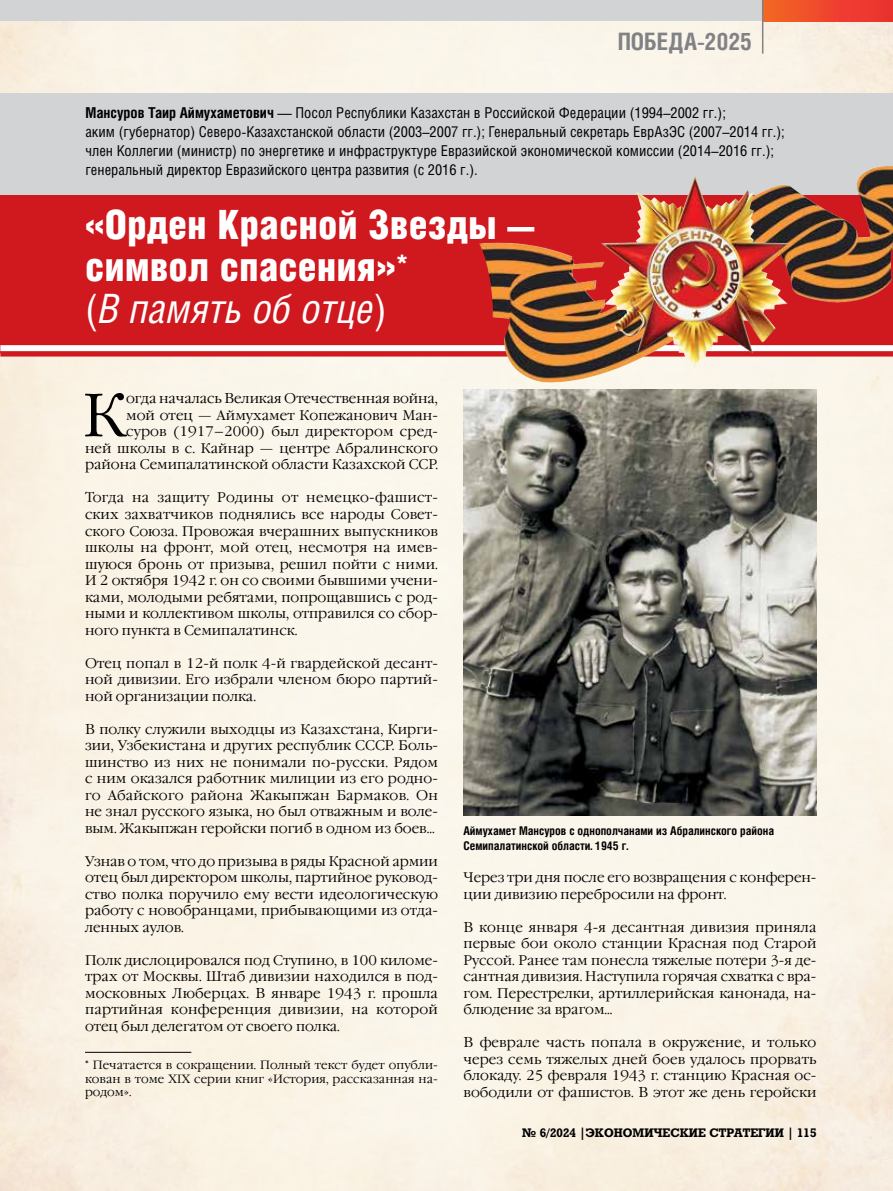
<style>
.page{position:relative;width:893px;height:1191px;background:#fff}
.page>*{position:absolute;margin:0;border:0;box-sizing:border-box;transform-origin:0 0}
.t1{font:61.05px "Garamond C";color:#000}
.t2{font:40.5px/42px "Helios Cond Black C";color:#fff}
.t3{font:italic 40.5px "Helios Cond C";color:#fff}
.t4{font:700 24px "Helios Cond C";letter-spacing:-.005em;color:#808285}
.t5{font:15px/18.8px "Helios Cond C";color:#000}
.t6{font:13.95px/16.5px "Garamond C";color:#000;text-align:justify}
.t7{font:12px/13.5px "Garamond C";letter-spacing:.005em;color:#000;text-align:justify}
.t8{font:700 12px/15px "Helios Cond C";color:#000}
.t9{font:700 12px "Rodeo C";color:#000}
.s1{font-weight:700}
.s2{font-style:normal}
</style>
<div class="page">
<img style="left:0;top:21px;width:893px;height:1170px">
<div style="left:0;top:0;width:893px;height:21px;background:#d1d3d4"></div>
<div style="left:763px;top:0;width:130px;height:21px;background:linear-gradient(to right,#f36525,#ea2c32)"></div>
<hr style="left:762px;top:0;width:1px;height:54px;background:#808285">
<img style="left:463px;top:390px;width:353px;height:425px">
<div style="left:1px;top:94px;width:892px;height:255px;background:#d1d3d4"></div>
<img style="left:0;top:195px;width:893px;height:150px">
<svg style="left:0;top:351px;width:893px;height:5px;background:#c72e2a"></svg>
<svg style="left:0;top:345px;width:893px;height:6px;fill:#fff"></svg>
<img style="left:851px;top:166px;width:32px;height:71px">
<img style="left:652px;top:176px;width:43px;height:32px">
<hr style="left:85px;top:1052px;width:106px;height:1px;background:#000">
<h3 class="t4" style="left:618px;top:27px;width:136px">ПОБЕДА-2025</h3>
<p class="t5" style="left:85px;top:103px;width:701px"><span class="s1">Мансуров Таир Аймухаметович</span> — Посол Республики Казахстан в Российской Федерации (1994–2002 гг.);<br>аким (губернатор) Северо-Казахстанской области (2003–2007 гг.); Генеральный секретарь ЕврАзЭС (2007–2014 гг.); член Коллегии (министр) по энергетике и инфраструктуре Евразийской экономической комиссии (2014–2016 гг.); генеральный директор Евразийского центра развития (с 2016 г.).</p>
<h2 class="t2" style="left:85px;top:203px;width:451px">«Орден Красной Звезды — символ спасения»<sup>*</sup></h2>
<h2 class="t3" style="left:85px;top:285px;width:303px"><span class="s2">(</span>В память об отце<span class="s2">)</span></h2>
<h1 class="t1" style="left:83px;top:382px;width:45px">К</h1>
<p class="t6" style="left:85px;top:391px;width:354px;text-align:right">огда началась Великая Отечественная война,<br>мой отец — Аймухамет Копежанович Ман&shy;суров (1917–2000) был директором сред-<br>ней школы в с. Кайнар — центре Абралинского района Семипалатинской области Казахской ССР.</p>
<p class="t6" style="left:85px;top:490px;width:355px">Тогда на защиту Родины от немецко-фашист&shy;ских захватчиков поднялись все народы Совет&shy;ского Союза. Провожая вчерашних выпускников школы на фронт, мой отец, несмотря на имев&shy;шуюся бронь от призыва, решил пойти с ними.<br>И 2 октября 1942 г. он со своими бывшими учени&shy;ками, молодыми ребятами, попрощавшись с род&shy;ными и коллективом школы, отправился со сбор&shy;ного пункта в Семипалатинск.</p>
<p class="t6" style="left:85px;top:655px;width:354px">Отец попал в 12-й полк 4-й гвардейской десант&shy;ной дивизии. Его избрали членом бюро партий&shy;ной организации полка.</p>
<p class="t6" style="left:85px;top:721px;width:354px">В полку служили выходцы из Казахстана, Кирги&shy;зии, Узбекистана и других республик СССР. Боль&shy;шинство из них не понимали по-русски. Рядом с ним оказался работник милиции из его родно&shy;го Абайского района Жакыпжан Бармаков. Он не знал русского языка, но был отважным и воле&shy;вым. Жакыпжан геройски погиб в одном из боев...</p>
<p class="t6" style="left:85px;top:853px;width:354px">Узнав о том, что до призыва в ряды Красной армии отец был директором школы, партийное руковод&shy;ство полка поручило ему вести идеологическую работу с новобранцами, прибывающими из отда&shy;ленных аулов.</p>
<p class="t6" style="left:85px;top:952px;width:354px">Полк дислоцировался под Ступино, в 100 киломе&shy;трах от Москвы. Штаб дивизии находился в под&shy;московных Люберцах. В январе 1943 г. прошла партийная конференция дивизии, на которой отец был делегатом от своего полка.</p>
<p class="t7" style="left:85px;top:1058px;width:354px">* Печатается в сокращении. Полный текст будет опубли&shy;кован в томе XIX серии книг «История, рассказанная на&shy;родом».</p>
<p class="t8" style="left:463px;top:823px;width:312px">Аймухамет Мансуров с однополчанами из Абралинского района<br>Семипалатинской области. 1945 г.</p>
<p class="t6" style="left:463px;top:869px;width:354px">Через три дня после его возвращения с конферен&shy;ции дивизию перебросили на фронт.</p>
<p class="t6" style="left:463px;top:919px;width:354px">В конце января 4-я десантная дивизия приняла первые бои около станции Красная под Старой Руссой. Ранее там понесла тяжелые потери 3-я де&shy;сантная дивизия. Наступила горячая схватка с вра&shy;гом. Перестрелки, артиллерийская канонада, на&shy;блюдение за врагом...</p>
<p class="t6" style="left:463px;top:1034px;width:354px">В феврале часть попала в окружение, и только через семь тяжелых дней боев удалось прорвать блокаду. 25 февраля 1943 г. станцию Красная ос&shy;вободили от фашистов. В этот же день геройски</p>
<p class="t9" style="left:522px;top:1125px;width:296px">№ 6/2024 |ЭКОНОМИЧЕСКИЕ СТРАТЕГИИ | 115</p>
</div>
